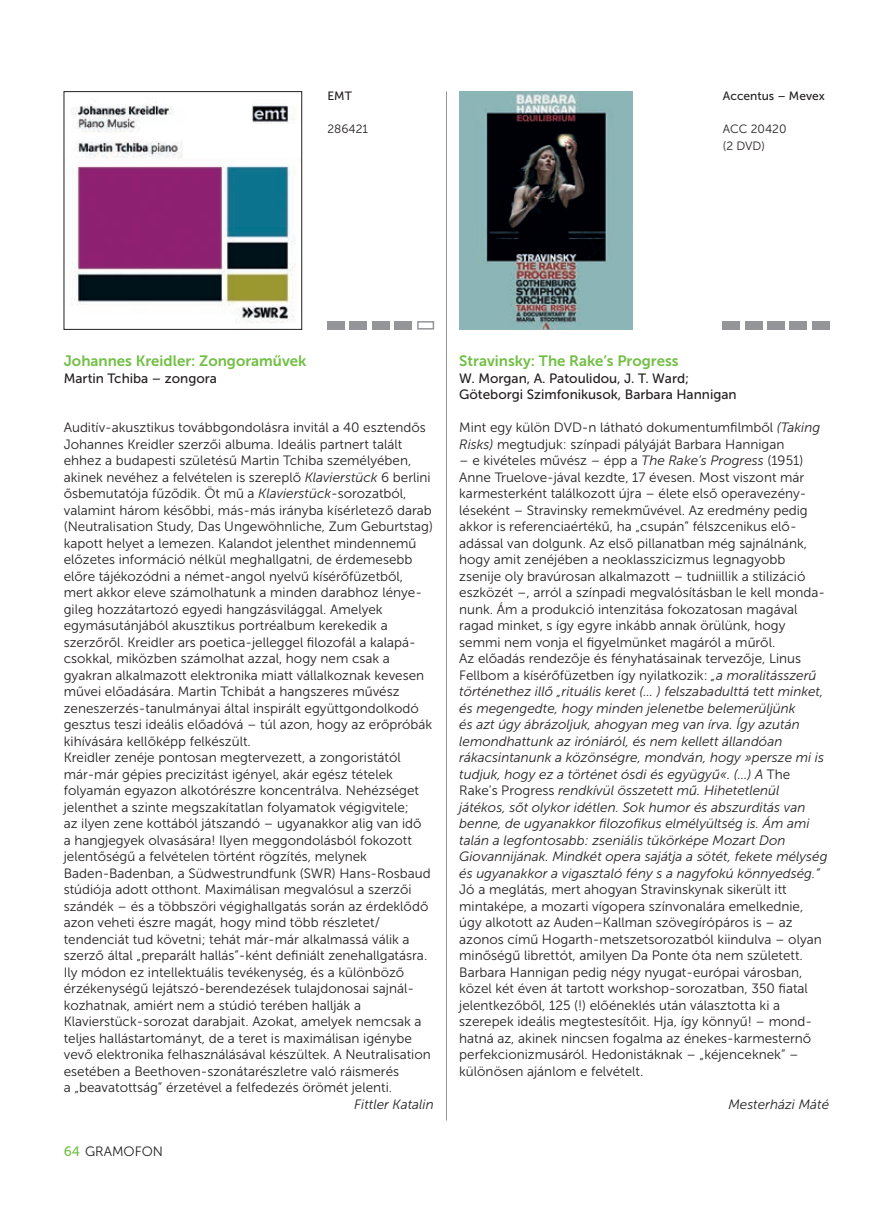
<style>
.page{position:relative;width:893px;height:1212px;background:#fff}
.page>*{position:absolute;margin:0;border:0;box-sizing:border-box;transform-origin:0 0}
.t1{font:15px "Museo Sans 700";color:#71bf44}
.t2{font:13.5px/16.5px "Museo Sans 300";color:#231f20}
.t3{font:13.5px/16.5px "Museo Sans 500";color:#231f20}
.t4{font:italic 13.5px "Museo Sans 300";color:#231f20}
.t5{font:12px/16.5px "Museo Sans 300";color:#231f20}
.t6{font:12px "Museo Sans 500";color:#231f20}
.s1{font-style:italic}
.s2{font-family:"Museo Sans 500";color:#71bf44}
</style>
<div class="page">
<img style="left:71px;top:104px;width:224px;height:219px">
<div style="left:64px;top:91px;width:238px;height:239px;border:1px solid #231f20"></div>
<img style="left:459px;top:91px;width:174px;height:239px">
<hr style="left:446px;top:91px;width:1px;height:1029px;background:#939598">
<div style="left:812px;top:321px;width:17px;height:9px;background:#939598"></div>
<div style="left:723px;top:321px;width:17px;height:9px;background:#939598"></div>
<div style="left:745px;top:321px;width:17px;height:9px;background:#939598"></div>
<div style="left:767px;top:321px;width:17px;height:9px;background:#939598"></div>
<div style="left:790px;top:321px;width:17px;height:9px;background:#939598"></div>
<div style="left:327px;top:321px;width:17px;height:9px;background:#939598"></div>
<div style="left:350px;top:321px;width:17px;height:9px;background:#939598"></div>
<div style="left:372px;top:321px;width:17px;height:9px;background:#939598"></div>
<div style="left:395px;top:321px;width:17px;height:9px;background:#939598"></div>
<div style="left:417px;top:321px;width:17px;height:9px;border:2px solid #939598"></div>
<p class="t6" style="left:327px;top:90px;width:26px">EMT</p>
<p class="t5" style="left:327px;top:121px;width:42px">286421</p>
<p class="t6" style="left:723px;top:90px;width:103px">Accentus – Mevex</p>
<p class="t5" style="left:723px;top:121px;width:65px">ACC 20420 (2 DVD)</p>
<p class="t1" style="left:64px;top:353px;width:244px">Johannes Kreidler: Zongoraművek</p>
<p class="t3" style="left:64px;top:370px;width:155px">Martin Tchiba – zongora</p>
<p class="t2" style="left:64px;top:420px;width:371px">Auditív-akusztikus továbbgondolásra invitál a 40 esztendős Johannes Kreidler szerzői albuma. Ideális partnert talált ehhez a budapesti születésű Martin Tchiba személyében, akinek nevéhez a felvételen is szereplő <span class="s1">Klavierstück</span> 6 berlini ősbemutatója fűződik. Öt mű a <span class="s1">Klavierstück</span>-sorozatból, valamint három későbbi, más-más irányba kísérletező darab (Neutralisation Study, Das Ungewöhnliche, Zum Geburtstag) kapott helyet a lemezen. Kalandot jelenthet mindennemű előzetes információ nélkül meghallgatni, de érdemesebb előre tájékozódni a német-angol nyelvű kísérőfüzetből, mert akkor eleve számolhatunk a minden darabhoz lénye&shy;gileg hozzátartozó egyedi hangzásvilággal. Amelyek egymásutánjából akusztikus portréalbum kerekedik a szerzőről. Kreidler ars poetica-jelleggel filozofál a kalapá&shy;csokkal, miközben számolhat azzal, hogy nem csak a gyakran alkalmazott elektronika miatt vállalkoznak kevesen művei előadására. Martin Tchibát a hangszeres művész zeneszerzés-tanulmányai által inspirált együttgondolkodó gesztus teszi ideális előadóvá – túl azon, hogy az erőpróbák kihívására kellőképp felkészült.<br>Kreidler zenéje pontosan megtervezett, a zongoristától már-már gépies precizitást igényel, akár egész tételek folyamán egyazon alkotórészre koncentrálva. Nehézséget jelenthet a szinte megszakítatlan folyamatok végigvitele;<br>az ilyen zene kottából játszandó – ugyanakkor alig van idő<br>a hangjegyek olvasására! Ilyen meggondolásból fokozott jelentőségű a felvételen történt rögzítés, melynek Baden-Badenban, a Südwestrundfunk (SWR) Hans-Rosbaud stúdiója adott otthont. Maximálisan megvalósul a szerzői szándék – és a többszöri végighallgatás során az érdeklődő azon veheti észre magát, hogy mind több részletet/ tendenciát tud követni; tehát már-már alkalmassá válik a szerző által „preparált hallás”-ként definiált zenehallgatásra.<br>Ily módon ez intellektuális tevékenység, és a különböző érzékenységű lejátszó-berendezések tulajdonosai sajnál&shy;kozhatnak, amiért nem a stúdió terében hallják a Klavierstück-sorozat darabjait. Azokat, amelyek nemcsak a teljes hallástartományt, de a teret is maximálisan igénybe vevő elektronika felhasználásával készültek. A Neutralisation esetében a Beethoven-szonátarészletre való ráismerés<br>a „beavatottság” érzetével a felfedezés örömét jelenti.</p>
<p class="t4" style="left:354px;top:1097px;width:81px">Fittler Katalin</p>
<p class="t2" style="left:64px;top:1143px;width:101px"><span class="s2">64</span> GRAMOFON</p>
<p class="t1" style="left:459px;top:353px;width:221px">Stravinsky: The Rake’s Progress</p>
<p class="t3" style="left:459px;top:370px;width:279px">W. Morgan, A. Patoulidou, J. T. Ward;<br>Göteborgi Szimfonikusok, Barbara Hannigan</p>
<p class="t2" style="left:459px;top:419px;width:363px">Mint egy külön DVD-n látható dokumentumfilmből <span class="s1">(Taking<br>Risks)</span> megtudjuk: színpadi pályáját Barbara Hannigan</p>
<p class="t2" style="left:459px;top:452px;width:370px">– e kivételes művész – épp a <span class="s1">The Rake’s Progress</span> (1951)<br>Anne Truelove-jával kezdte, 17 évesen. Most viszont már karmesterként találkozott újra – élete első operavezény&shy;léseként – Stravinsky remekművével. Az eredmény pedig akkor is referenciaértékű, ha „csupán” félszcenikus elő&shy;adással van dolgunk. Az első pillanatban még sajnálnánk, hogy amit zenéjében a neoklasszicizmus legnagyobb zsenije oly bravúrosan alkalmazott – tudniillik a stilizáció eszközét –, arról a színpadi megvalósításban le kell monda&shy;nunk. Ám a produkció intenzitása fokozatosan magával ragad minket, s így egyre inkább annak örülünk, hogy semmi nem vonja el figyelmünket magáról a műről.<br>Az előadás rendezője és fényhatásainak tervezője, Linus Fellbom a kísérőfüzetben így nyilatkozik: <span class="s1">„a moralitásszerű történethez illő „rituális keret (… ) felszabadulttá tett minket, és megengedte, hogy minden jelenetbe belemerüljünk<br>és azt úgy ábrázoljuk, ahogyan meg van írva. Így azután lemondhattunk az iróniáról, és nem kellett állandóan rákacsintanunk a közönségre, mondván, hogy »persze mi is tudjuk, hogy ez a történet ósdi és együgyű«. (…) A</span> The Rake’s Progress <span class="s1">rendkívül összetett mű. Hihetetlenül játékos, sőt olykor idétlen. Sok humor és abszurditás van benne, de ugyanakkor filozofikus elmélyültség is. Ám ami talán a legfontosabb: zseniális tükörképe Mozart Don Giovannijának. Mindkét opera sajátja a sötét, fekete mélység és ugyanakkor a vigasztaló fény s a nagyfokú könnyedség.”</span></p>
<p class="t2" style="left:459px;top:881px;width:364px">Jó a meglátás, mert ahogyan Stravinskynak sikerült itt mintaképe, a mozarti vígopera színvonalára emelkednie, úgy alkotott az Auden–Kallman szövegírópáros is – az azonos című Hogarth-metszetsorozatból kiindulva – olyan minőségű librettót, amilyen Da Ponte óta nem született.<br>Barbara Hannigan pedig négy nyugat-európai városban, közel két éven át tartott workshop-sorozatban, 350 fiatal jelentkezőből, 125 (!) előéneklés után választotta ki a szerepek ideális megtestesítőit. Hja, így könnyű! – mond&shy;hatná az, akinek nincsen fogalma az énekes-karmesternő perfekcionizmusáról. Hedonistáknak – „kéjenceknek” – különösen ajánlom e felvételt.</p>
<p class="t4" style="left:728px;top:1097px;width:102px">Mesterházi Máté</p>
</div>
